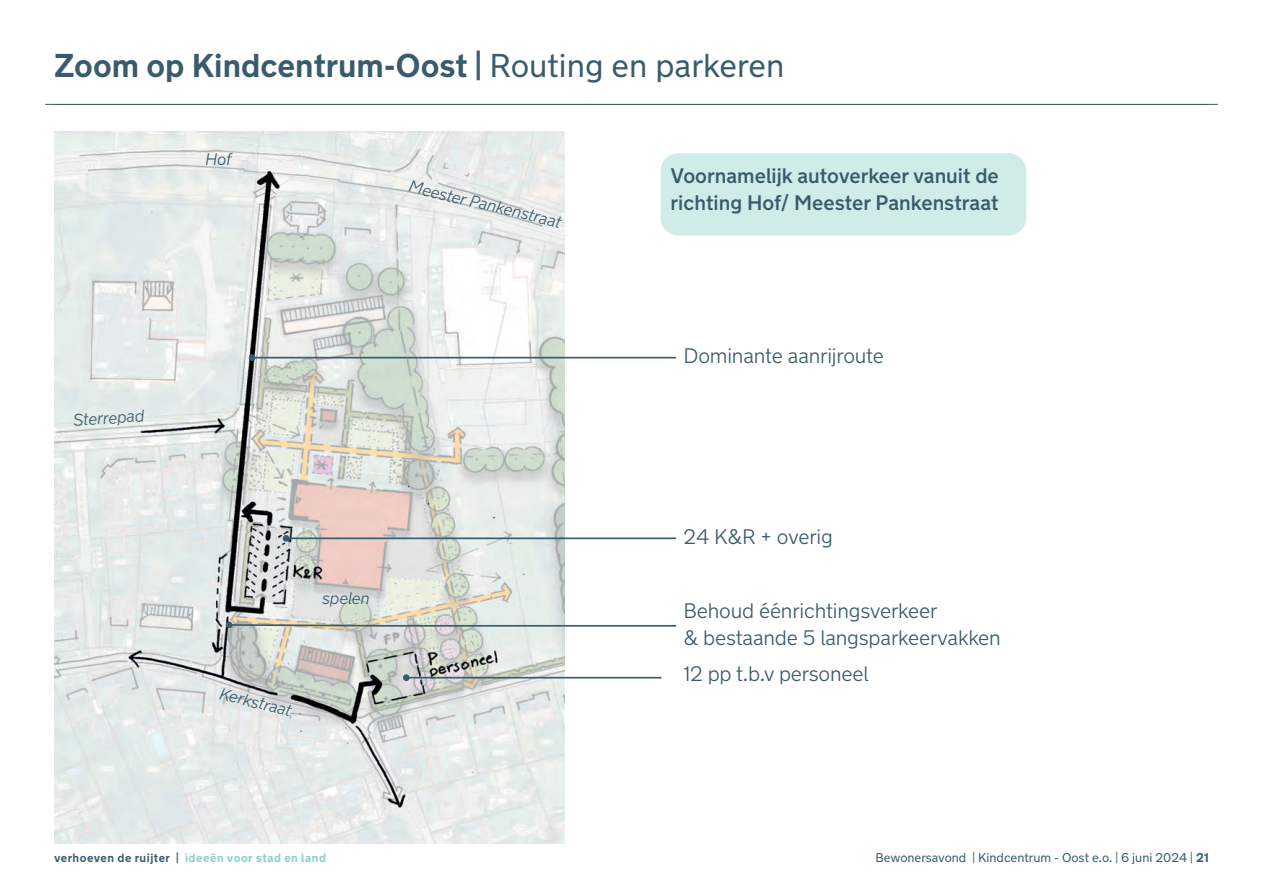
<style>
.page{position:relative;width:1263px;height:893px;background:#fff}
.page>*{position:absolute;margin:0;border:0;box-sizing:border-box;transform-origin:0 0}
.t1{font:700 33px "New Transport";color:#395c6c}
.t2{font:300 21px/27px "New Transport";letter-spacing:-.01em;color:#395c6c}
.t3{font:500 21px/27px "New Transport";color:#395c6c}
.t4{font:italic 300 16.8px "New Transport";letter-spacing:-.01em;color:#395c6c}
.t5{font:12.75px "New Transport";color:#395c6c}
.t6{font:700 12px "New Transport";letter-spacing:.04em;color:#89d0c7}
.s1{font-weight:400}
.s2{color:#395c6c}
.s3{font-weight:700}
</style>
<div class="page">
<div style="left:660px;top:153px;width:366px;height:83px;background:#d0ece8;border-radius:18px"></div>
<hr style="left:45px;top:104px;width:1173px;height:1px;background:#395c6c">
<img style="left:54px;top:132px;width:510px;height:712px">
<hr style="left:286px;top:537px;width:390px;height:2px;background:#395c6c">
<div style="left:283px;top:535px;width:6px;height:7px;background:#395c6c;border-radius:50%"></div>
<hr style="left:252px;top:357px;width:424px;height:1px;background:#395c6c">
<div style="left:249px;top:354px;width:6px;height:7px;background:#395c6c;border-radius:50%"></div>
<hr style="left:406px;top:677px;width:255px;height:1px;background:#395c6c">
<div style="left:403px;top:674px;width:7px;height:7px;background:#395c6c;border-radius:50%"></div>
<svg style="left:226px;top:622px;width:451px;height:6px"></svg>
<h1 class="t1" style="left:54px;top:45px;width:732px">Zoom op Kindcentrum-Oost | <span class="s1">Routing en parkeren</span></h1>
<p class="t4" style="left:205px;top:149px;width:28px">Hof</p>
<p class="t4" style="left:411px;top:176px;width:158px;rotate:13deg">Meester Pankenstraat</p>
<p class="t4" style="left:72px;top:410px;width:73px;rotate:-4deg">Sterrepad</p>
<p class="t4" style="left:322px;top:588px;width:49px">spelen</p>
<p class="t4" style="left:222px;top:683px;width:75px;rotate:13deg">Kerkstraat</p>
<p class="t3" style="left:671px;top:163px;width:330px">Voornamelijk autoverkeer vanuit de richting Hof/ Meester Pankenstraat</p>
<p class="t2" style="left:684px;top:342px;width:202px">Dominante aanrijroute</p>
<p class="t2" style="left:684px;top:523px;width:151px">24 K&amp;R + overig</p>
<p class="t2" style="left:684px;top:597px;width:319px">Behoud éénrichtingsverkeer<br>&amp; bestaande 5 langsparkeervakken</p>
<p class="t2" style="left:684px;top:660px;width:186px">12 pp t.b.v personeel</p>
<p class="t6" style="left:54px;top:850px;width:274px"><span class="s2">verhoeven de ruijter |</span> ideeën voor stad en land</p>
<p class="t5" style="left:876px;top:850px;width:335px">Bewonersavond | Kindcentrum - Oost e.o. | 6 juni 2024 | <span class="s3">21</span></p>
</div>
